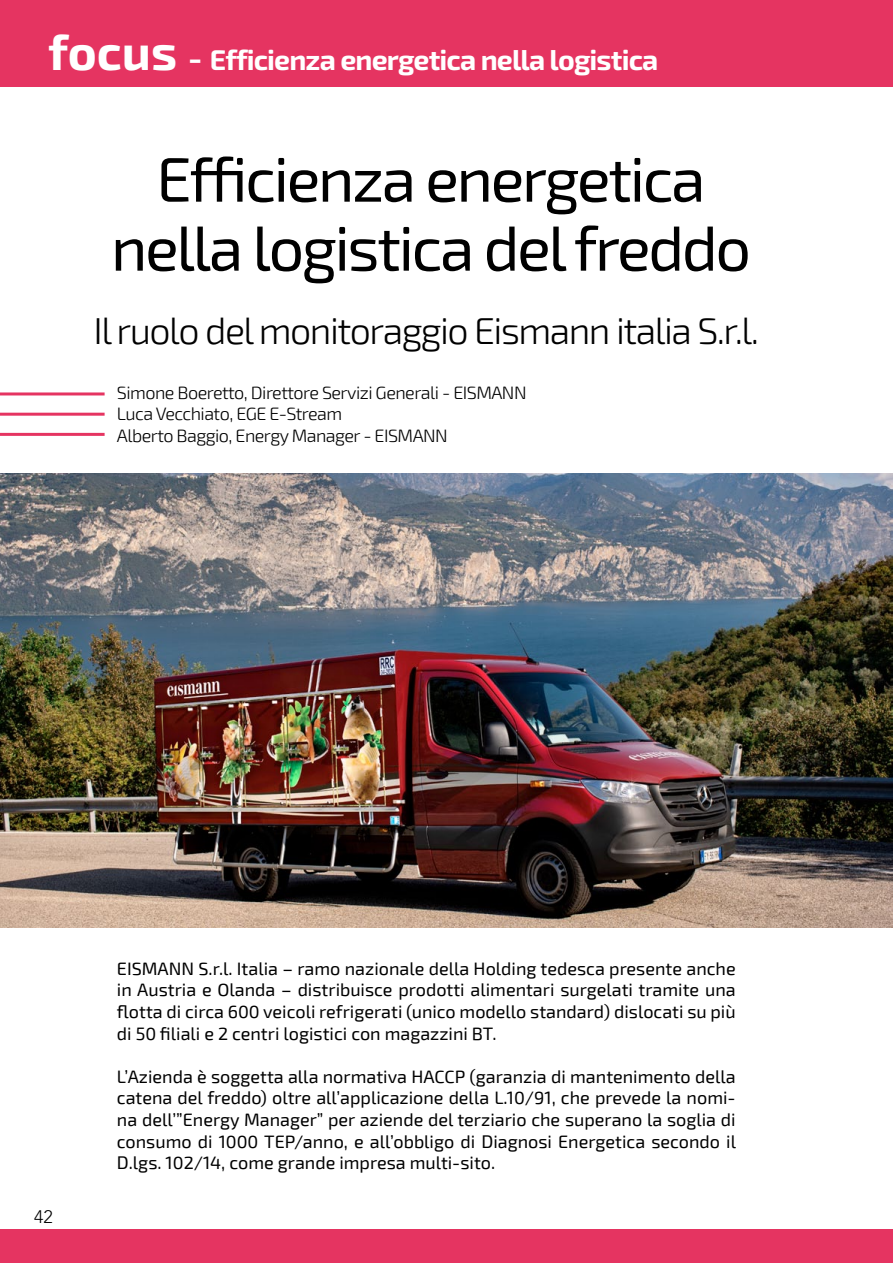
<style>
.page{position:relative;width:893px;height:1263px;background:#fff}
.page>*{position:absolute;margin:0;border:0;box-sizing:border-box;transform-origin:0 0}
.t1{font:63px/69px "Exo 2";letter-spacing:-.04em;color:#000;text-align:center}
.t2{font:300 37.5px "Exo 2";letter-spacing:-.04em;color:#000}
.t3{font:700 28.5px "Exo 2";letter-spacing:-.03em;color:#fff}
.t4{font:18px/21.6px "Exo 2";color:#000;text-align:justify}
.t5{font:300 18px/21.6px "Exo 2";letter-spacing:-.03em;color:#000}
.t6{font:300 18px "Avenir LT Std";color:#000}
.s1{font-size:49.5px}
.s2{font-size:34.5px}
</style>
<div class="page">
<div style="left:0;top:0;width:893px;height:86px;background:#e53461"></div>
<div style="left:0;top:1229px;width:893px;height:34px;background:#e53461"></div>
<img style="left:0;top:473px;width:893px;height:454px">
<hr style="left:0;top:392px;width:105px;height:3px;background:#e53461">
<hr style="left:0;top:413px;width:105px;height:3px;background:#e53461">
<hr style="left:0;top:433px;width:105px;height:3px;background:#e53461">
<h3 class="t3" style="left:48px;top:43px;width:612px"><span class="s1">focus</span> <span class="s2">-</span> Efficienza energetica nella logistica</h3>
<h1 class="t1" style="left:111px;top:142px;width:642px">Efficienza energetica nella logistica del freddo</h1>
<h2 class="t2" style="left:93px;top:306px;width:667px">Il ruolo del monitoraggio Eismann italia S.r.l.</h2>
<p class="t5" style="left:117px;top:381px;width:411px">Simone Boeretto, Direttore Servizi Generali - EISMANN<br>Luca Vecchiato, EGE E-Stream<br>Alberto Baggio, Energy Manager - EISMANN</p>
<p class="t6" style="left:34px;top:1206px;width:20px">42</p>
<p class="t4" style="left:117px;top:957px;width:620px">EISMANN S.r.l. Italia – ramo nazionale della Holding tedesca presente anche in Austria e Olanda – distribuisce prodotti alimentari surgelati tramite una flotta di circa 600 veicoli refrigerati (unico modello standard) dislocati su più di 50 filiali e 2 centri logistici con magazzini BT.</p>
<p class="t4" style="left:117px;top:1065px;width:621px">L’Azienda è soggetta alla normativa HACCP (garanzia di mantenimento della catena del freddo) oltre all’applicazione della L.10/91, che prevede la nomi&shy;na dell’”Energy Manager” per aziende del terziario che superano la soglia di consumo di 1000 TEP/anno, e all’obbligo di Diagnosi Energetica secondo il D.lgs. 102/14, come grande impresa multi-sito.</p>
</div>
